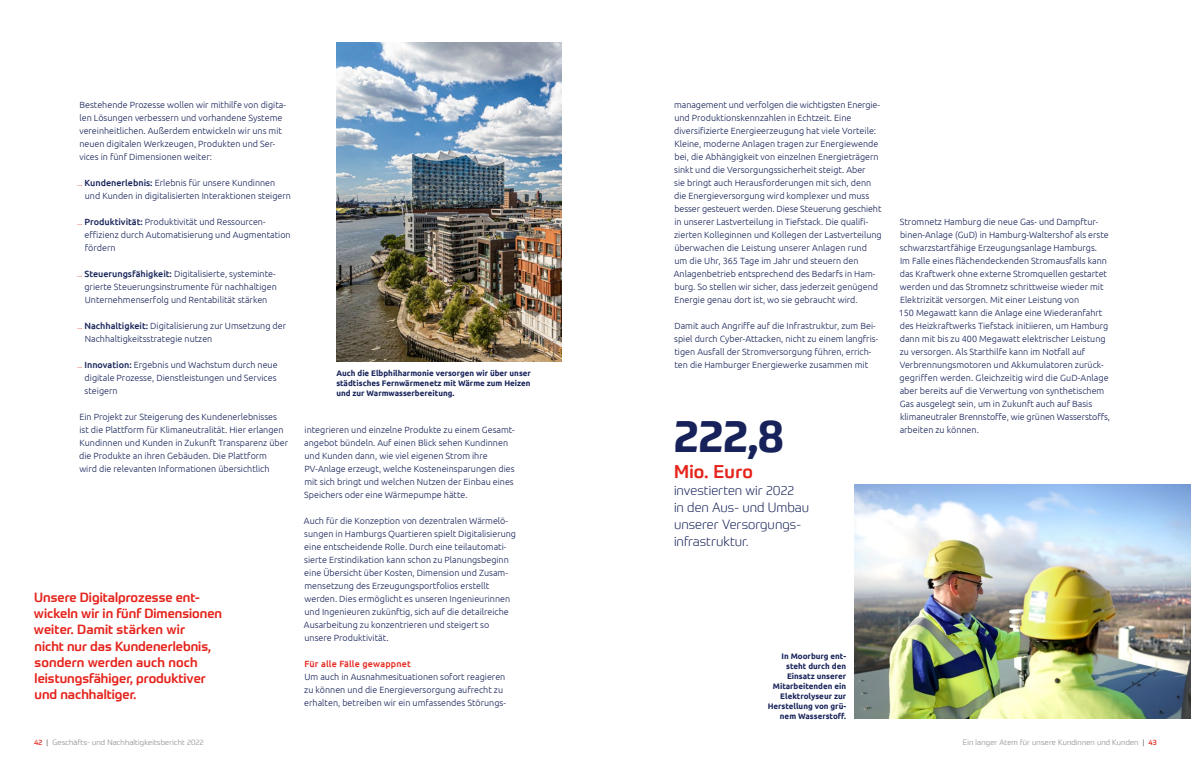
<style>
.page{position:relative;width:1191px;height:780px;background:#fff}
.page>*{position:absolute;margin:0;border:0;box-sizing:border-box;transform-origin:0 0}
.t1{font:700 45px "Prometo";color:#162259}
.t2{font:500 18px "Prometo";letter-spacing:.02em;color:#e5231b}
.t3{font:500 13px/16.2px "Prometo";color:#e5231b}
.t4{font:300 13px/17px "Prometo";color:#162259}
.t5{font:300 9px/13px "Ubuntu";color:#162259}
.t6{font:500 9px "Ubuntu";letter-spacing:.02em;color:#e5231b}
.t7{font:700 8px/10px "Ubuntu";color:#162259;text-align:justify}
.t8{font:300 7.5px "Prometo";letter-spacing:.02em;color:#7c7b7b}
.s1{font-size:7.5px;color:#e5231b}
.s2{font-weight:500}
.s3{font-weight:400;color:#e5231b}
.s4{font-weight:400}
</style>
<div class="page">
<img style="left:336px;top:43px;width:225px;height:318px">
<img style="left:854px;top:485px;width:337px;height:234px">
<p class="t5" style="left:79px;top:98px;width:208px">Bestehende Prozesse wollen wir mithilfe von digita&shy;len Lösungen verbessern und vorhandene Systeme vereinheitlichen. Außerdem entwickeln wir uns mit neuen digitalen Werkzeugen, Produkten und Ser&shy;vices in fünf Dimensionen weiter:</p>
<p class="t5" style="left:85px;top:176px;width:208px;text-indent:-8px"><span class="s1">...</span> <span class="s2">Kundenerlebnis:</span> Erlebnis für unsere Kundinnen und Kunden in digitalisierten Interaktionen steigern</p>
<p class="t5" style="left:85px;top:215px;width:208px;text-indent:-7px"><span class="s1">...</span> <span class="s2">Produktivität:</span> Produktivität und Ressourcen&shy;effizienz durch Automatisierung und Augmentation fördern</p>
<p class="t5" style="left:84px;top:267px;width:194px;text-indent:-7px"><span class="s1">...</span> <span class="s2">Steuerungsfähigkeit:</span> Digitalisierte, systeminte&shy;grierte Steuerungsinstrumente für nachhaltigen<br>Unternehmenserfolg und Rentabilität stärken</p>
<p class="t5" style="left:85px;top:319px;width:203px;text-indent:-8px"><span class="s1">...</span> <span class="s2">Nachhaltigkeit:</span> Digitalisierung zur Umsetzung der<br>Nachhaltigkeitsstrategie nutzen</p>
<p class="t5" style="left:85px;top:358px;width:194px;text-indent:-7px"><span class="s1">...</span> <span class="s2">Innovation:</span> Ergebnis und Wachstum durch neue digitale Prozesse, Dienstleistungen und Services steigern</p>
<p class="t5" style="left:79px;top:410px;width:210px">Ein Projekt zur Steigerung des Kundenerlebnisses ist die Plattform für Klimaneutralität. Hier erlangen Kundinnen und Kunden in Zukunft Transparenz über die Produkte an ihren Gebäuden. Die Plattform<br>wird die relevanten Informationen übersichtlich</p>
<h3 class="t3" style="left:34px;top:589px;width:190px">Unsere Digitalprozesse ent&shy;wickeln wir in fünf Dimensionen weiter. Damit stärken wir<br>nicht nur das Kundenerlebnis, sondern werden auch noch leistungsfähiger, produktiver und nachhaltiger.</h3>
<p class="t7" style="left:336px;top:368px;width:196px">Auch die Elbphilharmonie versorgen wir über unser städtisches Fernwärmenetz mit Wärme zum Heizen und zur Warmwasserbereitung.</p>
<p class="t5" style="left:304px;top:423px;width:212px">integrieren und einzelne Produkte zu einem Gesamt&shy;angebot bündeln. Auf einen Blick sehen Kundinnen und Kunden dann, wie viel eigenen Strom ihre PV-Anlage erzeugt, welche Kosteneinsparungen dies mit sich bringt und welchen Nutzen der Einbau eines Speichers oder eine Wärmepumpe hätte.</p>
<p class="t5" style="left:304px;top:514px;width:214px">Auch für die Konzeption von dezentralen Wärmelö&shy;sungen in Hamburgs Quartieren spielt Digitalisierung eine entscheidende Rolle. Durch eine teilautomati&shy;sierte Erstindikation kann schon zu Planungsbeginn eine Übersicht über Kosten, Dimension und Zusam&shy;mensetzung des Erzeugungsportfolios erstellt werden. Dies ermöglicht es unseren Ingenieurinnen und Ingenieuren zukünftig, sich auf die detailreiche Ausarbeitung zu konzentrieren und steigert so unsere Produktivität.</p>
<p class="t6" style="left:304px;top:658px;width:108px">Für alle Fälle gewappnet</p>
<p class="t5" style="left:304px;top:670px;width:203px">Um auch in Ausnahmesituationen sofort reagieren zu können und die Energieversorgung aufrecht zu erhalten, betreiben wir ein umfassendes Störungs-</p>
<p class="t5" style="left:674px;top:98px;width:209px">management und verfolgen die wichtigsten Energie&shy;und Produktionskennzahlen in Echtzeit. Eine diversifizierte Energieerzeugung hat viele Vorteile:<br>Kleine, moderne Anlagen tragen zur Energiewende bei, die Abhängigkeit von einzelnen Energieträgern sinkt und die Versorgungssicherheit steigt. Aber<br>sie bringt auch Herausforderungen mit sich, denn die Energieversorgung wird komplexer und muss besser gesteuert werden. Diese Steuerung geschieht in unserer Lastverteilung in Tiefstack. Die qualifi&shy;zierten Kolleginnen und Kollegen der Lastverteilung überwachen die Leistung unserer Anlagen rund<br>um die Uhr, 365 Tage im Jahr und steuern den Anlagenbetrieb entsprechend des Bedarfs in Ham&shy;burg. So stellen wir sicher, dass jederzeit genügend Energie genau dort ist, wo sie gebraucht wird.</p>
<p class="t5" style="left:674px;top:318px;width:205px">Damit auch Angriffe auf die Infrastruktur, zum Bei&shy;spiel durch Cyber-Attacken, nicht zu einem langfris&shy;tigen Ausfall der Stromversorgung führen, errich&shy;ten die Hamburger Energiewerke zusammen mit</p>
<h1 class="t1" style="left:674px;top:408px;width:111px">222,8</h1>
<h2 class="t2" style="left:674px;top:460px;width:80px">Mio. Euro</h2>
<h3 class="t4" style="left:674px;top:482px;width:137px">investierten wir 2022<br>in den Aus- und Umbau unserer Versorgungs&shy;infrastruktur.</h3>
<p class="t5" style="left:898px;top:215px;width:213px">Stromnetz Hamburg die neue Gas- und Dampftur&shy;binen-Anlage (GuD) in Hamburg-Waltershof als erste schwarzstartfähige Erzeugungsanlage Hamburgs.<br>Im Falle eines flächendeckenden Stromausfalls kann das Kraftwerk ohne externe Stromquellen gestartet werden und das Stromnetz schrittweise wieder mit Elektrizität versorgen. Mit einer Leistung von<br>150 Megawatt kann die Anlage eine Wiederanfahrt des Heizkraftwerks Tiefstack initiieren, um Hamburg dann mit bis zu 400 Megawatt elektrischer Leistung zu versorgen. Als Starthilfe kann im Notfall auf Verbrennungsmotoren und Akkumulatoren zurück&shy;gegriffen werden. Gleichzeitig wird die GuD-Anlage aber bereits auf die Verwertung von synthetischem Gas ausgelegt sein, um in Zukunft auch auf Basis klimaneutraler Brennstoffe, wie grünen Wasserstoffs, arbeiten zu können.</p>
<p class="t7" style="left:767px;top:651px;width:80px;text-align:right">In Moorburg ent&shy;steht durch den<br>Einsatz unserer<br>Mitarbeitenden ein<br>Elektrolyseur zur<br>Herstellung von grü&shy;nem Wasserstoff.</p>
<p class="t8" style="left:34px;top:737px;width:171px"><span class="s3">42</span> <span class="s4">|</span> Geschäfts- und Nachhaltigkeitsbericht 2022</p>
<p class="t8" style="left:963px;top:737px;width:195px">Ein langer Atem für unsere Kundinnen und Kunden <span class="s4">|</span> <span class="s3">43</span></p>
</div>
